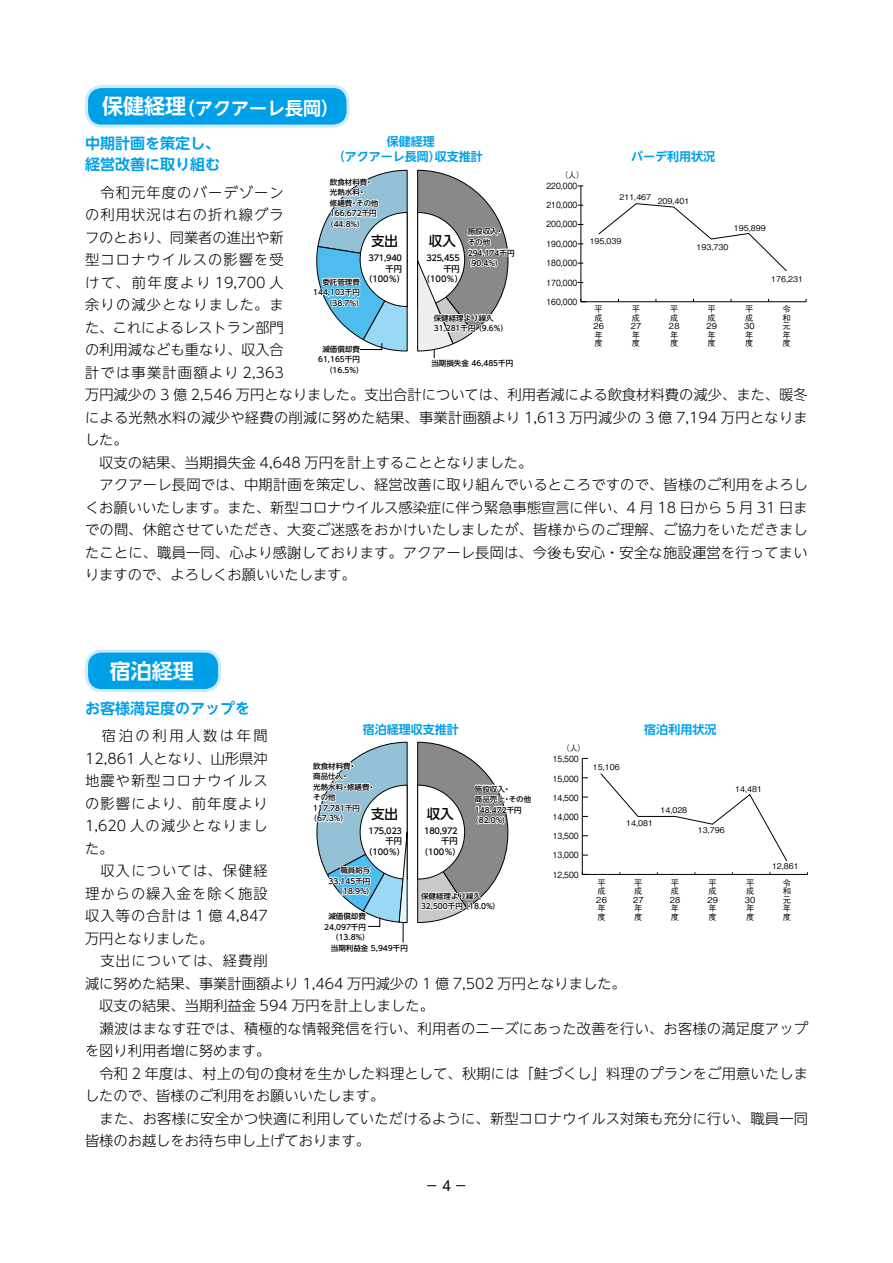
<style>
.page{position:relative;width:893px;height:1263px;background:#fff}
.page>*{position:absolute;margin:0;border:0;box-sizing:border-box;transform-origin:0 0}
.t1{font:700 21px "UD Shin Go NT Pro De";color:#fff}
.t2{font:700 18px "UD Shin Go NT Pro De";color:#fff}
.t3{font:700 15px/21px "UD Shin Go NT Pro De";color:#00a0e9}
.t4{font:300 14.25px/22.5px "UD Shin Go NT Pro";letter-spacing:.015em;color:#000}
.t5{font:500 13.5px "UD Shin Go NT Pro";color:#000}
.t6{font:13.5px "UD Shin Go NT Pro";color:#000}
.t7{font:700 12px/15px "UD Shin Go NT Pro De";color:#00a0e9;text-align:center}
.t8{font:500 8.55px "Gothic BBB Pr 6";color:#000;scale:.9 1}
.t9{font:500 8.25px/17px "Gothic BBB Pro";letter-spacing:.025em;color:#000}
.t10{font:500 8.25px "UD Shin Go NT Pro";letter-spacing:-.03em;color:#000}
.t11{font:500 7.8px "Gothic BBB Pro";color:#000}
.t12{font:500 7.5px/10.5px "UD Shin Go NT Pro";color:#000}
.s1{font-size:21px}
</style>
<div class="page">
<div style="left:87px;top:87px;width:261px;height:39px;background:#00a0e9;border-radius:15px"></div>
<div style="left:85px;top:85px;width:265px;height:43px;border:3px solid #ccecfb;border-radius:15px"></div>
<div style="left:87px;top:651px;width:133px;height:40px;background:#00a0e9;border-radius:15px"></div>
<div style="left:85px;top:649px;width:136px;height:43px;border:3px solid #ccecfb;border-radius:15px"></div>
<svg style="left:417px;top:742px;width:92px;height:181px"></svg>
<svg style="left:316px;top:170px;width:92px;height:182px"></svg>
<hr style="left:581px;top:301px;width:225px;height:1px;background:#000">
<hr style="left:580px;top:186px;width:1px;height:116px;background:#000">
<svg style="left:598px;top:203px;width:189px;height:69px"></svg>
<hr style="left:582px;top:874px;width:225px;height:1px;background:#000">
<hr style="left:582px;top:758px;width:1px;height:116px;background:#000">
<svg style="left:581px;top:757px;width:7px;height:2px"></svg>
<svg style="left:600px;top:773px;width:187px;height:88px"></svg>
<svg style="left:417px;top:170px;width:92px;height:188px"></svg>
<svg style="left:316px;top:742px;width:92px;height:201px"></svg>
<p class="t2" style="left:102px;top:93px;width:238px"><span class="s1">保健経理</span>（アクアーレ長岡）</p>
<p class="t7" style="left:333px;top:134px;width:151px">保健経理<br>（アクアーレ長岡）収支推計</p>
<p class="t3" style="left:85px;top:132px;width:136px">中期計画を策定し、経営改善に取り組む</p>
<p class="t4" style="left:85px;top:181px;width:724px">　令和元年度のバーデゾーン<br>の利用状況は右の折れ線グラ<br>フのとおり、同業者の進出や新<br>型コロナウイルスの影響を受<br>けて、前年度より 19,700 人<br>余りの減少となりました。ま<br>た、これによるレストラン部門<br>の利用減なども重なり、収入合<br>計では事業計画額より 2,363<br>万円減少の 3 億 2,546 万円となりました。支出合計については、利用者減による飲食材料費の減少、また、暖冬による光熱水料の減少や経費の削減に努めた結果、事業計画額より 1,613 万円減少の 3 億 7,194 万円となりました。<br>　収支の結果、当期損失金 4,648 万円を計上することとなりました。<br>　アクアーレ長岡では、中期計画を策定し、経営改善に取り組んでいるところですので、皆様のご利用をよろしくお願いいたします。また、新型コロナウイルス感染症に伴う緊急事態宣言に伴い、4 月 18 日から 5 月 31 日までの間、休館させていただき、大変ご迷惑をおかけいたしましたが、皆様からのご理解、ご協力をいただきましたことに、職員一同、心より感謝しております。アクアーレ長岡は、今後も安心・安全な施設運営を行ってまいりますので、よろしくお願いいたします。</p>
<p class="t7" style="left:631px;top:149px;width:85px">バーデ利用状況</p>
<p class="t11" style="left:560px;top:169px;width:25px">（人）</p>
<p class="t12" style="left:330px;top:177px;width:45px">飲食材料費・</p>
<p class="t12" style="left:330px;top:187px;width:37px">光熱水料・</p>
<p class="t12" style="left:330px;top:198px;width:50px">修繕費・その他</p>
<p class="t12" style="left:330px;top:208px;width:48px">166,672千円</p>
<p class="t12" style="left:326px;top:219px;width:40px">（44.8%）</p>
<p class="t8" style="left:546px;top:179px;width:36px">220,000</p>
<p class="t11" style="left:619px;top:191px;width:33px">211,467</p>
<p class="t11" style="left:658px;top:194px;width:33px">209,401</p>
<p class="t8" style="left:546px;top:198px;width:36px">210,000</p>
<p class="t8" style="left:546px;top:217px;width:36px">200,000</p>
<p class="t11" style="left:734px;top:222px;width:33px">195,899</p>
<p class="t12" style="left:468px;top:226px;width:37px">施設収入・</p>
<p class="t12" style="left:468px;top:237px;width:24px">その他</p>
<p class="t12" style="left:468px;top:247px;width:48px">294,174千円</p>
<p class="t12" style="left:464px;top:258px;width:40px">（90.4%）</p>
<p class="t5" style="left:371px;top:230px;width:28px">支出</p>
<p class="t10" style="left:369px;top:251px;width:35px">371,940</p>
<p class="t10" style="left:386px;top:262px;width:18px">千円</p>
<p class="t10" style="left:364px;top:272px;width:43px">（100％）</p>
<p class="t5" style="left:429px;top:230px;width:28px">収入</p>
<p class="t10" style="left:426px;top:251px;width:35px">325,455</p>
<p class="t10" style="left:443px;top:262px;width:18px">千円</p>
<p class="t10" style="left:422px;top:272px;width:43px">（100％）</p>
<p class="t11" style="left:590px;top:235px;width:33px">195,039</p>
<p class="t8" style="left:546px;top:237px;width:36px">190,000</p>
<p class="t11" style="left:697px;top:240px;width:33px">193,730</p>
<p class="t8" style="left:546px;top:256px;width:36px">180,000</p>
<p class="t11" style="left:771px;top:273px;width:33px">176,231</p>
<p class="t9" style="left:782px;top:308px;width:10px">和</p>
<p class="t12" style="left:322px;top:276px;width:39px">委託管理費</p>
<p class="t12" style="left:313px;top:287px;width:48px">144,103千円</p>
<p class="t12" style="left:325px;top:297px;width:40px">（38.7%）</p>
<p class="t8" style="left:546px;top:275px;width:36px">170,000</p>
<p class="t8" style="left:546px;top:295px;width:36px">160,000</p>
<p class="t9" style="left:782px;top:300px;width:10px;text-align:justify">令元度</p>
<p class="t9" style="left:593px;top:300px;width:12px">平<br>26度</p>
<p class="t9" style="left:631px;top:300px;width:12px">平<br>27度</p>
<p class="t9" style="left:669px;top:300px;width:12px">平<br>28度</p>
<p class="t9" style="left:706px;top:300px;width:12px">平<br>29度</p>
<p class="t9" style="left:744px;top:300px;width:12px">平<br>30度</p>
<p class="t9" style="left:595px;top:308px;width:10px">成</p>
<p class="t9" style="left:632px;top:308px;width:10px">成</p>
<p class="t9" style="left:670px;top:308px;width:10px">成</p>
<p class="t9" style="left:708px;top:308px;width:10px">成</p>
<p class="t9" style="left:745px;top:308px;width:10px">成</p>
<p class="t12" style="left:434px;top:313px;width:76px">保健経理より繰入<br>31,281千円 （9.6%）</p>
<p class="t9" style="left:595px;top:325px;width:10px">年</p>
<p class="t9" style="left:632px;top:325px;width:10px">年</p>
<p class="t9" style="left:670px;top:325px;width:10px">年</p>
<p class="t9" style="left:708px;top:325px;width:10px">年</p>
<p class="t9" style="left:745px;top:325px;width:10px">年</p>
<p class="t9" style="left:782px;top:325px;width:10px">年</p>
<p class="t12" style="left:322px;top:343px;width:39px">減価償却費</p>
<p class="t12" style="left:318px;top:354px;width:43px">61,165千円</p>
<p class="t12" style="left:325px;top:364px;width:40px">（16.5%）</p>
<p class="t12" style="left:431px;top:357px;width:83px">当期損失金 46,485千円</p>
<h1 class="t1" style="left:110px;top:654px;width:85px">宿泊経理</h1>
<p class="t3" style="left:85px;top:697px;width:166px">お客様満足度のアップを</p>
<p class="t4" style="left:85px;top:724px;width:725px">　宿泊の利用人数は年間<br>12,861 人となり、山形県沖<br>地震や新型コロナウイルス<br>の影響により、前年度より<br>1,620 人の減少となりまし<br>た。<br>　収入については、保健経<br>理からの繰入金を除く施設<br>収入等の合計は 1 億 4,847<br>万円となりました。<br>　支出については、経費削<br>減に努めた結果、事業計画額より 1,464 万円減少の 1 億 7,502 万円となりました。<br>　収支の結果、当期利益金 594 万円を計上しました。<br>　瀬波はまなす荘では、積極的な情報発信を行い、利用者のニーズにあった改善を行い、お客様の満足度アップを図り利用者増に努めます。<br>　令和 2 年度は、村上の旬の食材を生かした料理として、秋期には「鮭づくし」料理のプランをご用意いたしましたので、皆様のご利用をお願いいたします。<br>　また、お客様に安全かつ快適に利用していただけるように、新型コロナウイルス対策も充分に行い、職員一同皆様のお越しをお待ち申し上げております。</p>
<p class="t7" style="left:644px;top:722px;width:73px">宿泊利用状況</p>
<p class="t7" style="left:363px;top:722px;width:97px">宿泊経理収支推計</p>
<p class="t11" style="left:562px;top:741px;width:25px">（人）</p>
<p class="t8" style="left:553px;top:752px;width:30px">15,500</p>
<p class="t12" style="left:313px;top:760px;width:45px">飲食材料費・</p>
<p class="t12" style="left:313px;top:771px;width:37px">商品仕入・</p>
<p class="t12" style="left:313px;top:781px;width:63px">光熱水料・修繕費・</p>
<p class="t12" style="left:313px;top:792px;width:24px">その他</p>
<p class="t12" style="left:313px;top:802px;width:48px">117,781千円</p>
<p class="t12" style="left:310px;top:813px;width:40px">（67.3%）</p>
<p class="t11" style="left:593px;top:761px;width:28px">15,106</p>
<p class="t8" style="left:553px;top:771px;width:30px">15,000</p>
<p class="t12" style="left:475px;top:783px;width:37px">施設収入・</p>
<p class="t12" style="left:475px;top:794px;width:58px">商品売上・その他</p>
<p class="t12" style="left:475px;top:804px;width:48px">148,472千円</p>
<p class="t12" style="left:471px;top:815px;width:40px">（82.0%）</p>
<p class="t11" style="left:735px;top:783px;width:28px">14,481</p>
<p class="t8" style="left:553px;top:791px;width:30px">14,500</p>
<p class="t11" style="left:660px;top:803px;width:28px">14,028</p>
<p class="t5" style="left:371px;top:803px;width:28px">支出</p>
<p class="t10" style="left:369px;top:824px;width:35px">175,023</p>
<p class="t10" style="left:386px;top:834px;width:18px">千円</p>
<p class="t10" style="left:364px;top:845px;width:43px">（100％）</p>
<p class="t5" style="left:427px;top:803px;width:28px">収入</p>
<p class="t10" style="left:424px;top:824px;width:35px">180,972</p>
<p class="t10" style="left:441px;top:834px;width:18px">千円</p>
<p class="t10" style="left:420px;top:845px;width:43px">（100％）</p>
<p class="t8" style="left:553px;top:810px;width:30px">14,000</p>
<p class="t11" style="left:626px;top:816px;width:28px">14,081</p>
<p class="t11" style="left:698px;top:824px;width:28px">13,796</p>
<p class="t8" style="left:553px;top:829px;width:30px">13,500</p>
<p class="t8" style="left:553px;top:848px;width:30px">13,000</p>
<p class="t11" style="left:772px;top:860px;width:28px">12,861</p>
<p class="t9" style="left:783px;top:882px;width:10px">和</p>
<p class="t12" style="left:340px;top:865px;width:31px">職員給与</p>
<p class="t12" style="left:329px;top:875px;width:43px">33,145千円</p>
<p class="t12" style="left:336px;top:886px;width:40px">（18.9%）</p>
<p class="t8" style="left:553px;top:867px;width:30px">12,500</p>
<p class="t9" style="left:783px;top:873px;width:10px;text-align:justify">令元度</p>
<p class="t9" style="left:596px;top:873px;width:12px">平<br>26度</p>
<p class="t9" style="left:633px;top:873px;width:12px">平<br>27度</p>
<p class="t9" style="left:670px;top:873px;width:12px">平<br>28度</p>
<p class="t9" style="left:707px;top:873px;width:12px">平<br>29度</p>
<p class="t9" style="left:745px;top:873px;width:12px">平<br>30度</p>
<p class="t9" style="left:597px;top:882px;width:10px">成</p>
<p class="t9" style="left:634px;top:882px;width:10px">成</p>
<p class="t9" style="left:671px;top:882px;width:10px">成</p>
<p class="t9" style="left:708px;top:882px;width:10px">成</p>
<p class="t9" style="left:746px;top:882px;width:10px">成</p>
<p class="t12" style="left:421px;top:890px;width:81px">保健経理より繰入<br>32,500千円 （18.0%）</p>
<p class="t9" style="left:597px;top:899px;width:10px">年</p>
<p class="t9" style="left:634px;top:899px;width:10px">年</p>
<p class="t9" style="left:671px;top:899px;width:10px">年</p>
<p class="t9" style="left:708px;top:899px;width:10px">年</p>
<p class="t9" style="left:746px;top:899px;width:10px">年</p>
<p class="t9" style="left:783px;top:899px;width:10px">年</p>
<p class="t12" style="left:328px;top:911px;width:39px">減価償却費</p>
<p class="t12" style="left:324px;top:921px;width:43px">24,097千円</p>
<p class="t12" style="left:331px;top:932px;width:40px">（13.8%）</p>
<p class="t12" style="left:331px;top:942px;width:78px">当期利益金 5,949千円</p>
<p class="t6" style="left:425px;top:1175px;width:44px">−4−</p>
</div>
